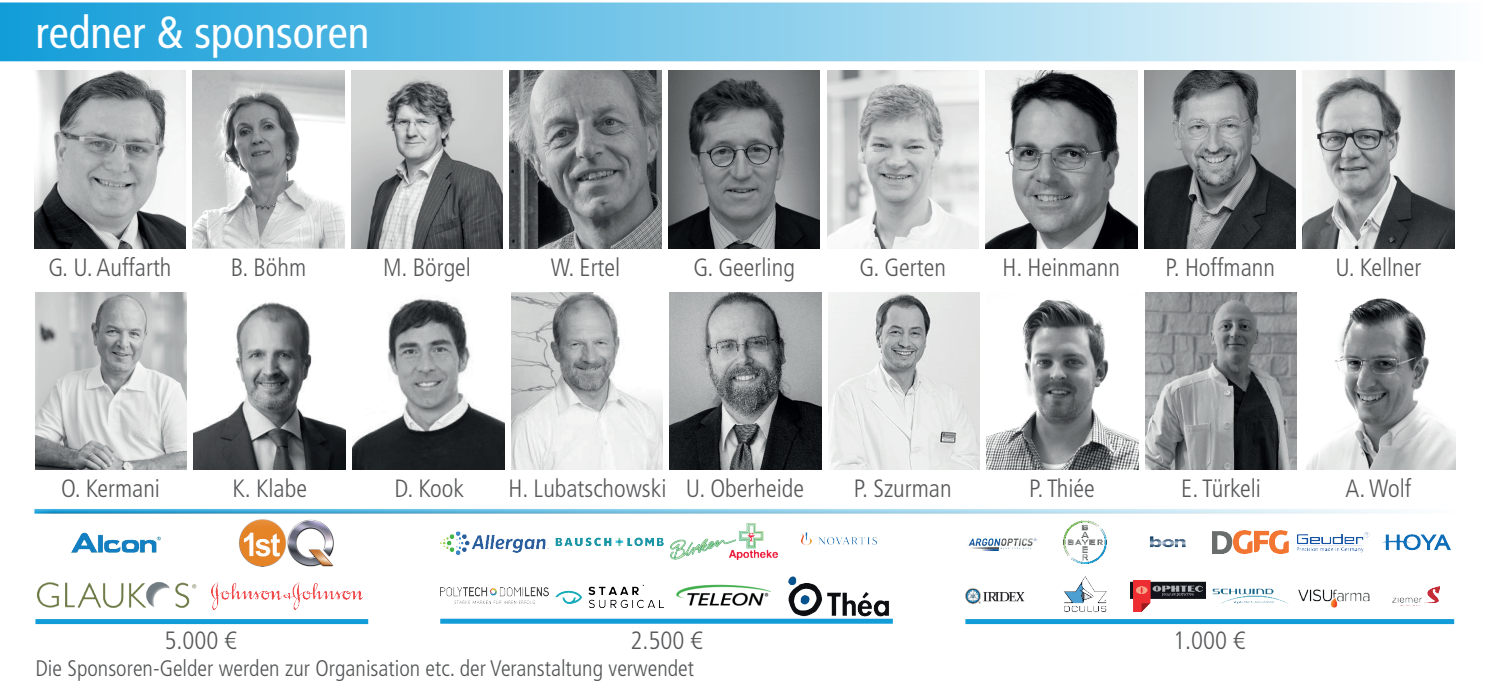
<style>
.page{position:relative;width:1485px;height:695px;background:#fff}
.page>*{position:absolute;margin:0;border:0;box-sizing:border-box;transform-origin:0 0}
.t1{font:condensed 45px "Frutiger LT Std";color:#fff}
.t2{font:300 condensed 25px "Frutiger LT Std";color:#57585a}
.t3{font:300 condensed 22.5px "Frutiger LT Std";color:#545557}
</style>
<div class="page">
<svg style="left:0;top:2px;width:1433px;height:60px;background:#85cceb"></svg>
<div style="left:35px;top:619px;width:333px;height:5px;background:#129dd9"></div>
<div style="left:440px;top:618px;width:453px;height:5px;background:#129dd9"></div>
<div style="left:965px;top:619px;width:489px;height:5px;background:#129dd9"></div>
<img style="left:71px;top:532px;width:89px;height:21px">
<img style="left:239px;top:530px;width:95px;height:36px">
<img style="left:36px;top:582px;width:161px;height:26px">
<img style="left:211px;top:582px;width:152px;height:28px">
<img style="left:968px;top:538px;width:69px;height:12px">
<img style="left:1063px;top:530px;width:44px;height:34px">
<img style="left:1149px;top:536px;width:37px;height:12px">
<img style="left:1213px;top:530px;width:75px;height:23px">
<img style="left:1297px;top:532px;width:73px;height:21px">
<img style="left:1382px;top:534px;width:69px;height:17px">
<img style="left:965px;top:588px;width:60px;height:16px">
<img style="left:1063px;top:576px;width:44px;height:36px">
<img style="left:1130px;top:580px;width:75px;height:31px">
<img style="left:1213px;top:588px;width:74px;height:15px">
<img style="left:1298px;top:589px;width:72px;height:19px">
<img style="left:1392px;top:586px;width:47px;height:21px">
<img style="left:440px;top:531px;width:108px;height:24px">
<img style="left:555px;top:537px;width:108px;height:9px">
<img style="left:670px;top:530px;width:108px;height:29px">
<img style="left:801px;top:532px;width:76px;height:13px">
<img style="left:440px;top:587px;width:108px;height:16px">
<img style="left:555px;top:584px;width:105px;height:23px">
<img style="left:676px;top:584px;width:95px;height:22px">
<img style="left:788px;top:576px;width:101px;height:41px">
<div style="left:34px;top:506px;width:1422px;height:9px;background:#231f20;opacity:.75"></div>
<img style="left:34px;top:71px;width:152px;height:177px">
<img style="left:193px;top:71px;width:151px;height:177px">
<img style="left:351px;top:71px;width:152px;height:177px">
<img style="left:510px;top:71px;width:151px;height:177px">
<img style="left:668px;top:71px;width:152px;height:177px">
<img style="left:827px;top:71px;width:151px;height:177px">
<img style="left:985px;top:71px;width:152px;height:177px">
<img style="left:1144px;top:71px;width:151px;height:177px">
<img style="left:1302px;top:71px;width:152px;height:177px">
<img style="left:35px;top:292px;width:152px;height:177px">
<img style="left:194px;top:302px;width:151px;height:167px">
<img style="left:352px;top:298px;width:152px;height:171px">
<img style="left:511px;top:292px;width:151px;height:177px">
<img style="left:670px;top:292px;width:151px;height:177px">
<img style="left:828px;top:292px;width:151px;height:177px">
<img style="left:987px;top:299px;width:151px;height:170px">
<img style="left:1145px;top:292px;width:151px;height:177px">
<img style="left:1306px;top:298px;width:149px;height:171px">
<p class="t1" style="left:35px;top:7px;width:336px">redner &amp; sponsoren</p>
<p class="t2" style="left:48px;top:253px;width:125px">G. U. Auffarth</p>
<p class="t2" style="left:231px;top:253px;width:77px">B. Böhm</p>
<p class="t2" style="left:551px;top:253px;width:71px">W. Ertel</p>
<p class="t2" style="left:693px;top:253px;width:103px">G. Geerling</p>
<p class="t2" style="left:859px;top:253px;width:88px">G. Gerten</p>
<p class="t2" style="left:1002px;top:253px;width:119px">H. Heinmann</p>
<p class="t2" style="left:1165px;top:253px;width:111px">P. Hoffmann</p>
<p class="t2" style="left:1335px;top:253px;width:88px">U. Kellner</p>
<p class="t2" style="left:383px;top:253px;width:89px">M. Börgel</p>
<p class="t2" style="left:61px;top:473px;width:100px">O. Kermani</p>
<p class="t2" style="left:232px;top:473px;width:76px">K. Klabe</p>
<p class="t2" style="left:395px;top:473px;width:71px">D. Kook</p>
<p class="t2" style="left:509px;top:473px;width:159px">H. Lubatschowski</p>
<p class="t2" style="left:686px;top:473px;width:120px">U. Oberheide</p>
<p class="t2" style="left:854px;top:473px;width:99px">P. Szurman</p>
<p class="t2" style="left:1029px;top:473px;width:67px">P. Thiée</p>
<p class="t2" style="left:1345px;top:473px;width:67px">A. Wolf</p>
<p class="t2" style="left:1181px;top:473px;width:81px">E. Türkeli</p>
<p class="t2" style="left:165px;top:625px;width:73px">5.000 €</p>
<p class="t2" style="left:630px;top:625px;width:73px">2.500 €</p>
<p class="t2" style="left:1173px;top:625px;width:73px">1.000 €</p>
<p class="t3" style="left:35px;top:655px;width:660px">Die Sponsoren-Gelder werden zur Organisation etc. der Veranstaltung verwendet</p>
</div>
